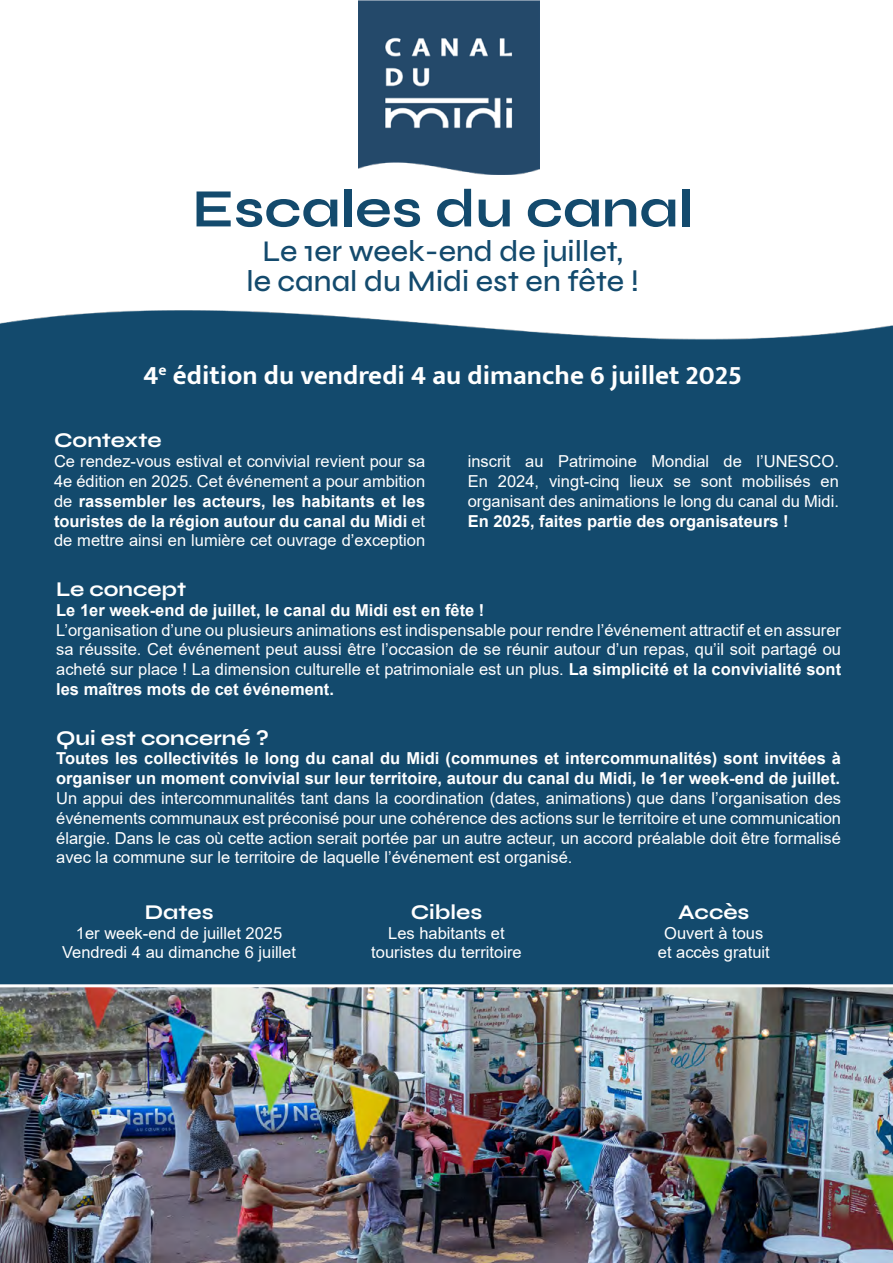
<style>
.page{position:relative;width:893px;height:1263px;background:#fff}
.page>*{position:absolute;margin:0;border:0;box-sizing:border-box;transform-origin:0 0}
.t1{font:700 54px "Syne";color:#134a6d}
.t2{font:500 30px/30px "Syne";color:#134a6d;text-align:center}
.t3{font:700 27px "Mukta";color:#fff}
.t4{font:700 21px "Syne";color:#fff}
.t5{font:16.5px/19.8px "Arial";color:#fff;text-align:justify}
.t6{font:700 16.5px/19.8px "Arial";color:#fff}
.s1{font-weight:700}
</style>
<div class="page">
<img style="left:0;top:94px;width:893px;height:890px">
<img style="left:358px;top:0;width:181px;height:174px">
<img style="left:0;top:988px;width:893px;height:275px">
<h1 class="t1" style="left:192px;top:175px;width:502px">Escales du canal</h1>
<h2 class="t2" style="left:246px;top:235px;width:394px">Le 1er week-end de juillet,<br>le canal du Midi est en fête !</h2>
<h3 class="t3" style="left:143px;top:359px;width:600px">4<sup>e</sup> édition du vendredi 4 au dimanche 6 juillet 2025</h3>
<p class="t4" style="left:54px;top:427px;width:109px">Contexte</p>
<p class="t5" style="left:54px;top:451px;width:373px">Ce rendez-vous estival et convivial revient pour sa 4e édition en 2025. Cet événement a pour ambition de <span class="s1">rassembler les acteurs, les habitants et les touristes de la région autour du canal du Midi</span> et de mettre ainsi en lumière cet ouvrage d’exception</p>
<p class="t5" style="left:468px;top:451px;width:373px">inscrit au Patrimoine Mondial de l’UNESCO.<br>En 2024, vingt-cinq lieux se sont mobilisés en organisant des animations le long du canal du Midi.</p>
<p class="t6" style="left:468px;top:511px;width:322px">En 2025, faites partie des organisateurs !</p>
<p class="t4" style="left:56px;top:576px;width:132px">Le concept</p>
<p class="t6" style="left:56px;top:600px;width:430px">Le 1er week-end de juillet, le canal du Midi est en fête !</p>
<p class="t5" style="left:56px;top:620px;width:786px">L’organisation d’une ou plusieurs animations est indispensable pour rendre l’événement attractif et en assurer sa réussite. Cet événement peut aussi être l’occasion de se réunir autour d’un repas, qu’il soit partagé ou acheté sur place ! La dimension culturelle et patrimoniale est un plus. <span class="s1">La simplicité et la convivialité sont les maîtres mots de cet événement.</span></p>
<p class="t4" style="left:56px;top:725px;width:214px">Qui est concerné ?</p>
<p class="t6" style="left:56px;top:749px;width:786px">Toutes les collectivités le long du canal du Midi (communes et intercommunalités) sont invitées à organiser un moment convivial sur leur territoire, autour du canal du Midi, le 1er week-end de juillet.</p>
<p class="t5" style="left:56px;top:788px;width:786px">Un appui des intercommunalités tant dans la coordination (dates, animations) que dans l’organisation des événements communaux est préconisé pour une cohérence des actions sur le territoire et une communication élargie. Dans le cas où cette action serait portée par un autre acteur, un accord préalable doit être formalisé avec la commune sur le territoire de laquelle l’événement est organisé.</p>
<p class="t4" style="left:145px;top:899px;width:70px">Dates</p>
<p class="t5" style="left:62px;top:923px;width:235px;text-align:center">1er week-end de juillet 2025<br>Vendredi 4 au dimanche 6 juillet</p>
<p class="t4" style="left:678px;top:899px;width:73px">Accès</p>
<p class="t5" style="left:658px;top:923px;width:113px;text-align:center">Ouvert à tous et accès gratuit</p>
<p class="t4" style="left:411px;top:899px;width:73px">Cibles</p>
<p class="t5" style="left:371px;top:923px;width:152px;text-align:center">Les habitants et touristes du territoire</p>
</div>
